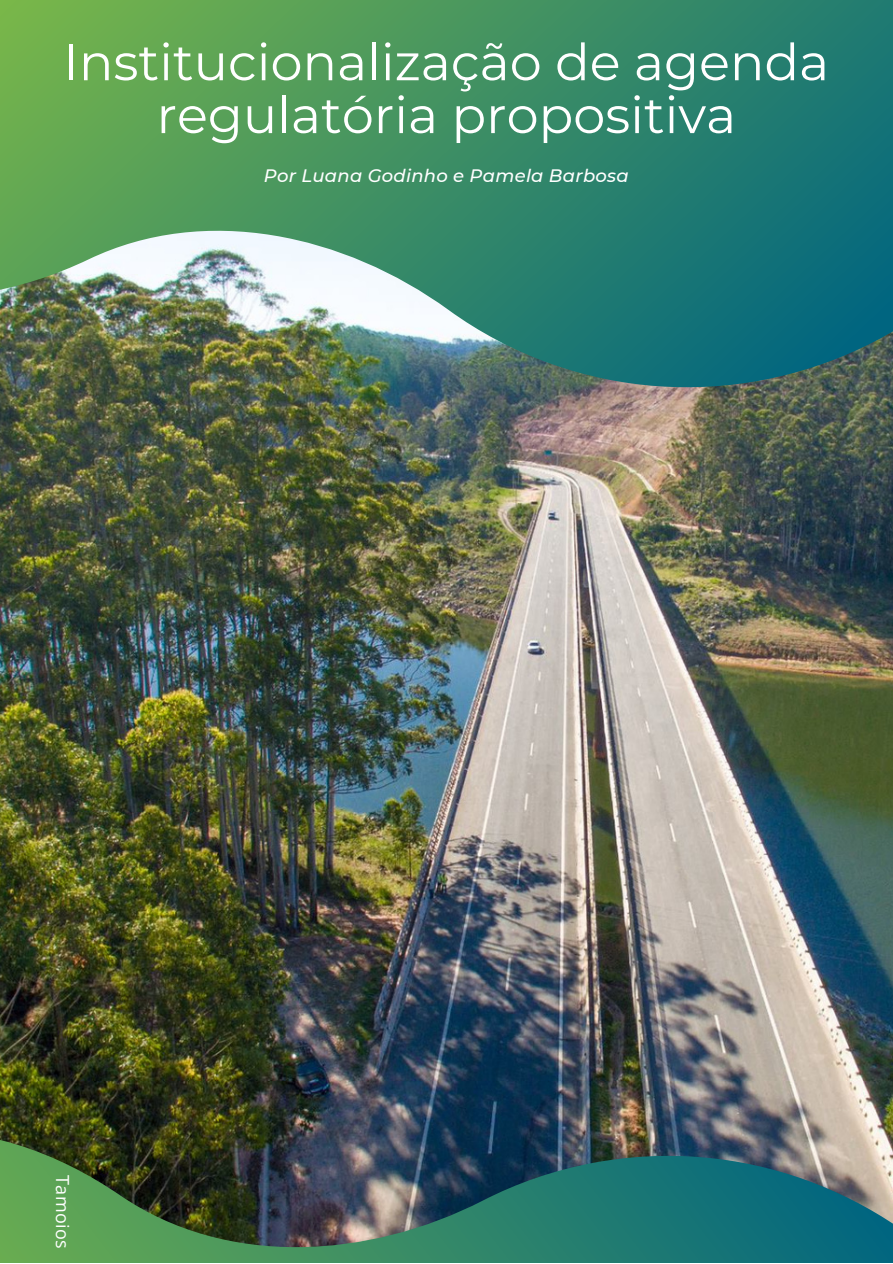
<style>
.page{position:relative;width:893px;height:1264px;background:#fff}
.page>*{position:absolute;margin:0;border:0;box-sizing:border-box;transform-origin:0 0}
.t1{font:51px/52.8px "Montserrat";color:#fff;text-align:center}
.t2{font:italic 500 18px "Montserrat";letter-spacing:.015em;color:#fff}
.t3{font:18px "Open Sans";letter-spacing:.02em;color:#fff}
</style>
<div class="page">
<img style="left:0;top:627px;width:892px;height:318px">
<img style="left:0;top:0;width:892px;height:627px">
<img style="left:0;top:945px;width:892px;height:317px">
<p class="t1" style="left:63px;top:36px;width:767px">Institucionalização de agenda regulatória propositiva</p>
<p class="t2" style="left:264px;top:164px;width:366px">Por Luana Godinho e Pamela Barbosa</p>
<p class="t3" style="left:75px;top:1174px;width:75px;rotate:90deg">Tamoios</p>
</div>
